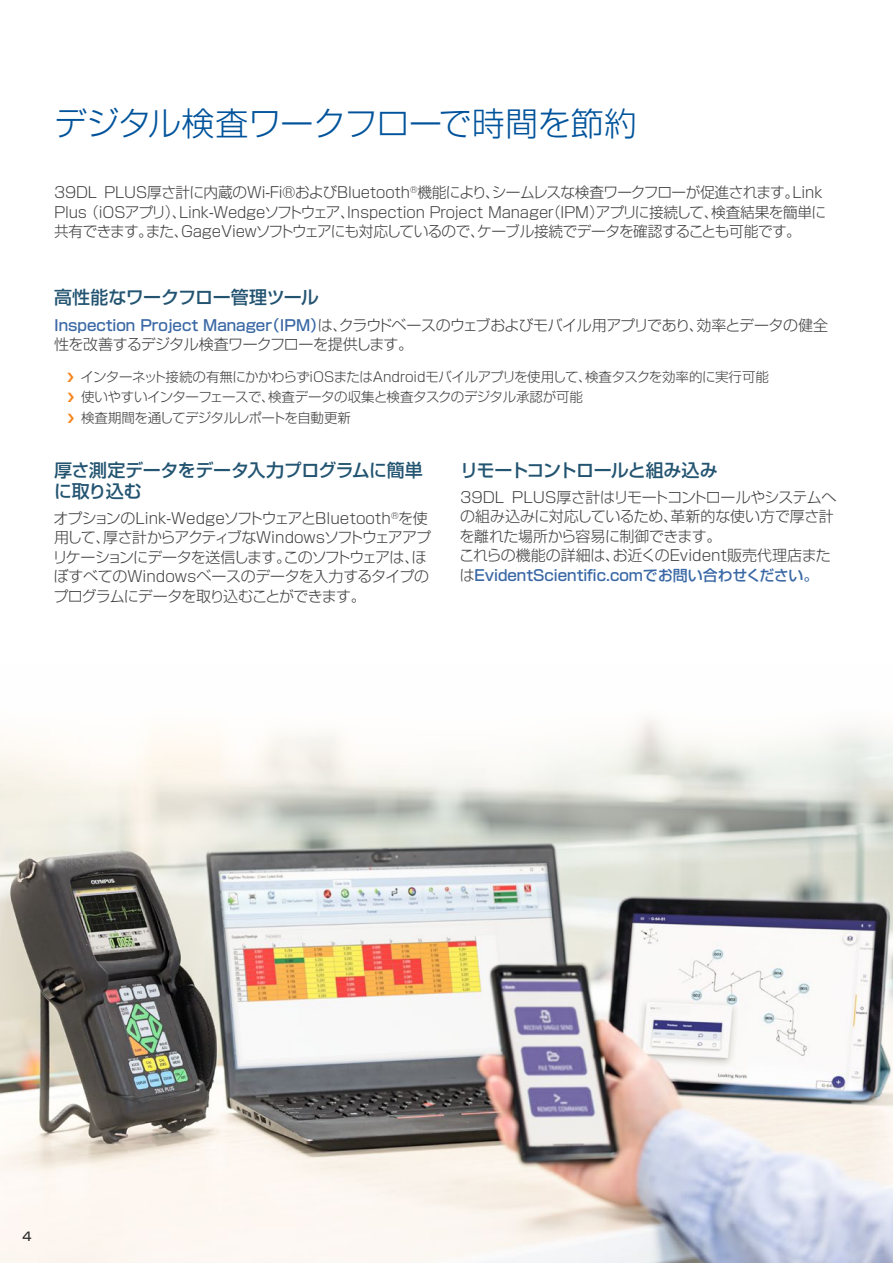
<style>
.page{position:relative;width:893px;height:1263px;background:#fff}
.page>*{position:absolute;margin:0;border:0;box-sizing:border-box;transform-origin:0 0}
.Title_1{font:300 33px "Shin Go Pro";letter-spacing:-.01em;color:#00539b}
.Title_3{font:500 18px/21px "Shin Go Pro";letter-spacing:-.025em;color:#235471}
.Title_3-2{font:500 18px "Shin Go Pro";letter-spacing:-.045em;color:#235471}
.Text{font:300 15px/19.5px "Shin Go Pro";letter-spacing:-.03em;color:#414042}
.t1{font:300 13.5px "Shin Go Pro";letter-spacing:-.03em;color:#414042}
.t2{font:500 12px "Shin Go Pro";color:#000}
.s1{font-weight:500;color:#3a68a5}
</style>
<div class="page">
<img style="left:0;top:719px;width:893px;height:544px">
<p class="Title_1" style="left:54px;top:97px;width:585px">デジタル検査ワークフローで時間を節約</p>
<p class="Text" style="left:54px;top:181px;width:774px">39DL PLUS厚さ計に内蔵のWi-Fi®およびBluetooth<sup>®</sup>機能により、シームレスな検査ワークフローが促進されます。Link<br>Plus （iOSアプリ）、Link-Wedgeソフトウェア、Inspection Project Manager（IPM）アプリに接続して、検査結果を簡単に共有できます。また、GageViewソフトウェアにも対応しているので、ケーブル接続でデータを確認することも可能です。</p>
<p class="Title_3" style="left:54px;top:285px;width:266px">高性能なワークフロー管理ツール</p>
<p class="Text" style="left:54px;top:313px;width:776px"><span class="s1">Inspection Project Manager（IPM）</span>は、クラウドベースのウェブおよびモバイル用アプリであり、効率とデータの健全性を改善するデジタル検査ワークフローを提供します。</p>
<p class="t1" style="left:81px;top:365px;width:690px">インターネット接続の有無にかかわらずiOSまたはAndroidモバイルアプリを使用して、検査タスクを効率的に実行可能</p>
<p class="t1" style="left:81px;top:386px;width:504px">使いやすいインターフェースで、検査データの収集と検査タスクのデジタル承認が可能</p>
<p class="t1" style="left:81px;top:407px;width:272px">検査期間を通してデジタルレポートを自動更新</p>
<p class="Title_3" style="left:54px;top:457px;width:370px">厚さ測定データをデータ入力プログラムに簡単に取り込む</p>
<p class="Text" style="left:53px;top:506px;width:380px">オプションのLink-WedgeソフトウェアとBluetooth<sup>®</sup>を使用して、厚さ計からアクティブなWindowsソフトウェアアプリケーションにデータを送信します。このソフトウェアは、ほぼすべてのWindowsベースのデータを入力するタイプのプログラムにデータを取り込むことができます。</p>
<p class="Title_3-2" style="left:460px;top:455px;width:259px">リモートコントロールと組み込み</p>
<p class="Text" style="left:459px;top:485px;width:379px">39DL PLUS厚さ計はリモートコントロールやシステムへの組み込みに対応しているため、革新的な使い方で厚さ計を離れた場所から容易に制御できます。<br>これらの機能の詳細は、お近くのEvident販売代理店または<span class="s1">EvidentScientific.comでお問い合わせください。</span></p>
<p class="t2" style="left:22px;top:1226px;width:11px">4</p>
</div>
